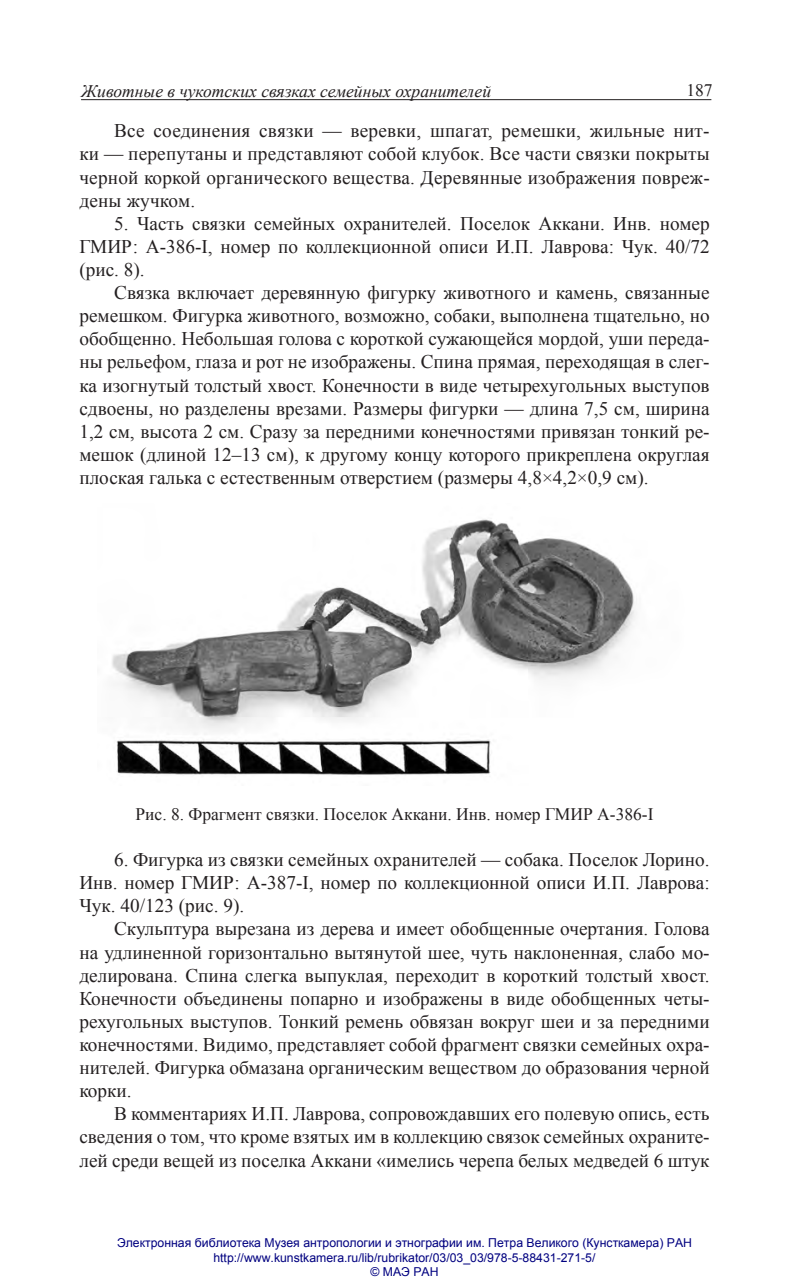
<style>
.page{position:relative;width:809px;height:1280px;background:#fff}
.page>*{position:absolute;margin:0;border:0;box-sizing:border-box;transform-origin:0 0}
.текст{font:19.25px/23.1px "Times New Roman";color:#231f20;text-align:justify}
.рисунок{font:17.5px "Times New Roman";color:#231f20}
.t1{font:italic 17.5px "Times New Roman";color:#231f20}
.t2{font:12.25px/14.7px "Arial";color:#000080;text-align:center}
</style>
<div class="page">
<hr style="left:81px;top:99px;width:630px;height:1px;background:#231f20">
<img style="left:112px;top:519px;width:523px;height:256px">
<p class="t1" style="left:81px;top:79px;width:411px">Животные в чукотских связках семейных охранителей</p>
<p class="рисунок" style="left:686px;top:79px;width:28px">187</p>
<p class="текст" style="left:79px;top:119px;width:632px;text-indent:35px">Все соединения связки — веревки, шпагат, ремешки, жильные нит&shy;ки — перепутаны и представляют собой клубок. Все части связки покрыты черной коркой органического вещества. Деревянные изображения повреж&shy;дены жучком.</p>
<p class="текст" style="left:79px;top:211px;width:632px;text-indent:35px">5. Часть связки семейных охранителей. Поселок Аккани. Инв. номер ГМИР: А-386-I, номер по коллекционной описи И.П. Лаврова: Чук. 40/72 (рис. 8).</p>
<p class="текст" style="left:79px;top:281px;width:631px;text-indent:35px">Связка включает деревянную фигурку животного и камень, связанные ремешком. Фигурка животного, возможно, собаки, выполнена тщательно, но обобщенно. Небольшая голова с короткой сужающейся мордой, уши переда&shy;ны рельефом, глаза и рот не изображены. Спина прямая, переходящая в слег&shy;ка изогнутый толстый хвост. Конечности в виде четырехугольных выступов сдвоены, но разделены врезами. Размеры фигурки — длина 7,5 см, ширина 1,2 см, высота 2 см. Сразу за передними конечностями привязан тонкий ре&shy;мешок (длиной 12–13 см), к другому концу которого прикреплена округлая плоская галька с естественным отверстием (размеры 4,8×4,2×0,9 см).</p>
<p class="рисунок" style="left:135px;top:802px;width:519px">Рис. 8. Фрагмент связки. Поселок Аккани. Инв. номер ГМИР А-386-I</p>
<p class="текст" style="left:79px;top:848px;width:631px;text-indent:35px">6. Фигурка из связки семейных охранителей — собака. Поселок Лорино.<br>Инв. номер ГМИР: А-387-I, номер по коллекционной описи И.П. Лаврова:<br>Чук. 40/123 (рис. 9).</p>
<p class="текст" style="left:79px;top:917px;width:632px;text-indent:35px">Скульптура вырезана из дерева и имеет обобщенные очертания. Голова на удлиненной горизонтально вытянутой шее, чуть наклоненная, слабо мо&shy;делирована. Спина слегка выпуклая, переходит в короткий толстый хвост.<br>Конечности объединены попарно и изображены в виде обобщенных четы&shy;рехугольных выступов. Тонкий ремень обвязан вокруг шеи и за передними конечностями. Видимо, представляет собой фрагмент связки семейных охра&shy;нителей. Фигурка обмазана органическим веществом до образования черной корки.</p>
<p class="текст" style="left:79px;top:1102px;width:632px;text-indent:35px">В комментариях И.П. Лаврова, сопровождавших его полевую опись, есть сведения о том, что кроме взятых им в коллекцию связок семейных охраните&shy;лей среди вещей из поселка Аккани «имелись черепа белых медведей 6 штук</p>
<p class="t2" style="left:117px;top:1235px;width:576px">Электронная библиотека Музея антропологии и этнографии им. Петра Великого (Кунсткамера) РАН http://www.kunstkamera.ru/lib/rubrikator/03/03_03/978-5-88431-271-5/<br>© МАЭ РАН</p>
</div>
